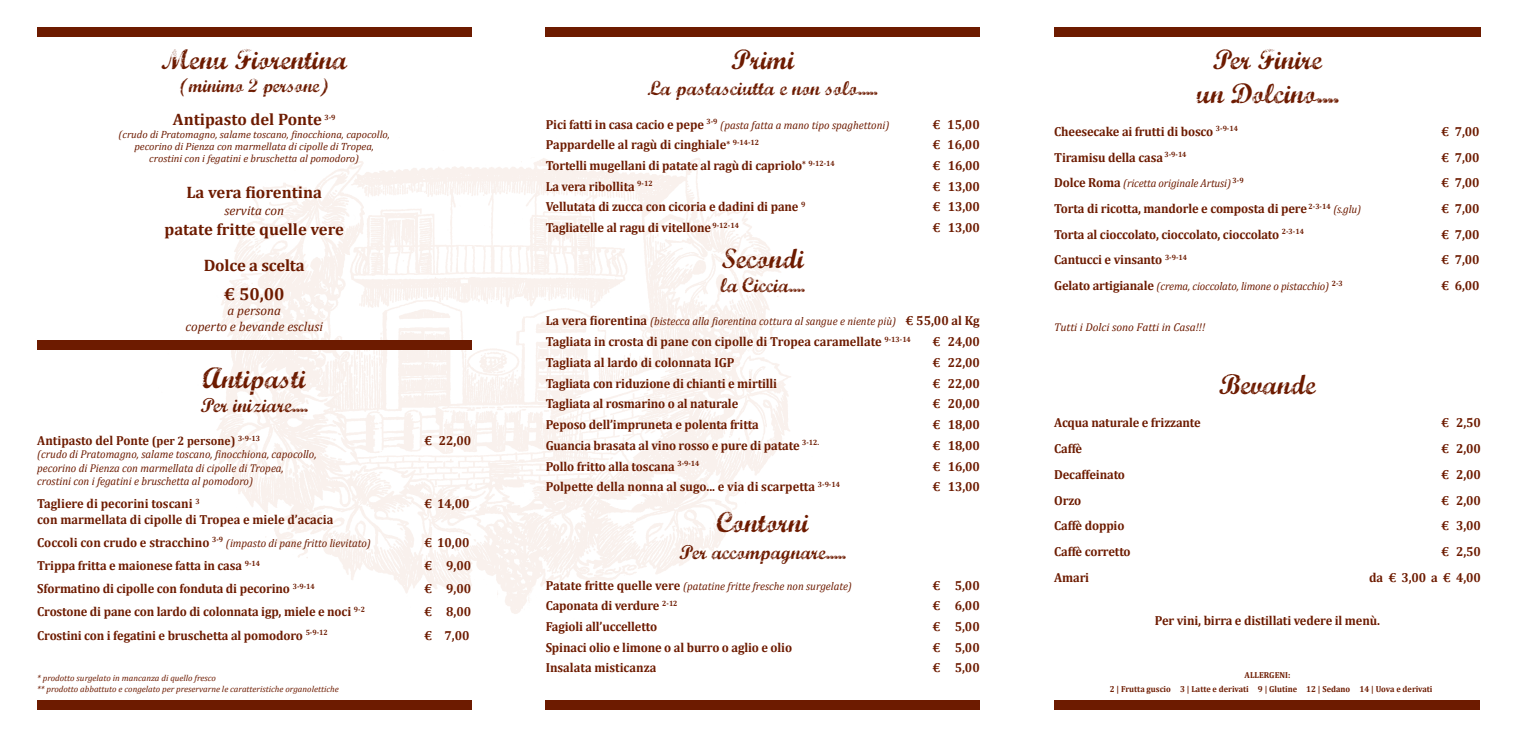
<style>
.page{position:relative;width:1518px;height:737px;background:#fff}
.page>*{position:absolute;margin:0;border:0;box-sizing:border-box;transform-origin:0 0}
.t1{font:28px/33.6px "Marcelle Script";color:#6d1b00;text-align:center}
.t2{font:20.12px "Marcelle Script";color:#6d1b00}
.t3{font:19.25px "Marcelle Script";color:#6d1b00}
.t4{font:700 17.5px "Cambria";color:#6d1b00}
.t5{font:700 16.62px/36.1px "Cambria";color:#6d1b00;text-align:center}
.t6{font:700 13.12px "Cambria";letter-spacing:-.01em;color:#6d1b00;scale:.95 1}
.t7{font:italic 13.12px/15.8px "Cambria";color:#6d1b00;text-align:center}
.t8{font:italic 11.38px/13.1px "Cambria";color:#6d1b00;scale:.95 1}
.t9{font:italic 11.38px "Cambria";color:#6d1b00}
.t10{font:italic 10.5px/12.2px "Cambria";color:#6d1b00;text-align:center}
.t11{font:italic 8.75px/10.5px "Cambria";color:#6d1b00}
.t12{font:700 8.75px "Cambria";color:#6d1b00;scale:.95 1}
.s1{font-size:12.25px}
.s2{font-weight:700;font-style:normal;font-size:13.12px}
.s3{font-weight:400;font-style:italic;font-size:11.38px}
</style>
<div class="page">
<img style="left:216px;top:158px;width:575px;height:456px">
<div style="left:37px;top:699px;width:434px;height:10px;background:#6d1b00"></div>
<div style="left:546px;top:699px;width:434px;height:10px;background:#6d1b00"></div>
<div style="left:37px;top:27px;width:434px;height:10px;background:#6d1b00"></div>
<div style="left:37px;top:340px;width:434px;height:10px;background:#6d1b00"></div>
<div style="left:546px;top:27px;width:434px;height:10px;background:#6d1b00"></div>
<div style="left:1054px;top:27px;width:427px;height:10px;background:#6d1b00"></div>
<div style="left:1054px;top:699px;width:426px;height:10px;background:#6d1b00"></div>
<h1 class="t1" style="left:161px;top:41px;width:187px">Menu Fiorentina</h1>
<h3 class="t3" style="left:180px;top:72px;width:151px">(minimo 2 persone)</h3>
<p class="t5" style="left:173px;top:100px;width:164px">Antipasto del Ponte <sup>3-9</sup></p>
<p class="t10" style="left:119px;top:128px;width:273px">(crudo di Pratomagno, salame toscano, finocchiona, capocollo, pecorino di Pienza con marmellata di cipolle di Tropea, crostini con i fegatini e bruschetta al pomodoro)</p>
<p class="t5" style="left:186px;top:174px;width:137px">La vera fiorentina</p>
<p class="t7" style="left:224px;top:202px;width:61px">servita con</p>
<p class="t5" style="left:164px;top:211px;width:181px">patate fritte quelle vere<br>Dolce a scelta</p>
<h3 class="t4" style="left:224px;top:281px;width:62px">€ 50,00</h3>
<p class="t7" style="left:186px;top:302px;width:139px">a persona<br>coperto e bevande esclusi</p>
<h1 class="t1" style="left:203px;top:360px;width:104px">Antipasti</h1>
<h2 class="t2" style="left:201px;top:391px;width:109px">Per iniziare....</h2>
<p class="t6" style="left:37px;top:431px;width:236px">Antipasto del Ponte <span class="s1">(per 2 persone)</span> <sup>3-9-13</sup></p>
<p class="t6" style="left:424px;top:431px;width:51px">€ 22,00</p>
<p class="t8" style="left:37px;top:447px;width:295px">(crudo di Pratomagno, salame toscano, finocchiona, capocollo, pecorino di Pienza con marmellata di cipolle di Tropea, crostini con i fegatini e bruschetta al pomodoro)</p>
<p class="t6" style="left:37px;top:494px;width:173px">Tagliere di pecorini toscani <sup>3</sup></p>
<p class="t6" style="left:424px;top:494px;width:49px">€ 14,00</p>
<p class="t6" style="left:37px;top:510px;width:313px">con marmellata di cipolle di Tropea e miele d’acacia</p>
<p class="t8" style="left:37px;top:536px;width:353px"><span class="s2">Coccoli con crudo e stracchino</span> <sup>3-9</sup> (impasto di pane fritto lievitato)</p>
<p class="t6" style="left:424px;top:533px;width:49px">€ 10,00</p>
<p class="t6" style="left:37px;top:556px;width:236px">Trippa fritta e maionese fatta in casa <sup>9-14</sup></p>
<p class="t6" style="left:424px;top:556px;width:51px">€ 9,00</p>
<p class="t6" style="left:37px;top:579px;width:294px">Sformatino di cipolle con fonduta di pecorino <sup>3-9-14</sup></p>
<p class="t6" style="left:424px;top:579px;width:51px">€ 9,00</p>
<p class="t6" style="left:37px;top:602px;width:347px">Crostone di pane con lardo di colonnata igp, miele e noci <sup>9-2</sup></p>
<p class="t6" style="left:424px;top:602px;width:51px">€ 8,00</p>
<p class="t6" style="left:37px;top:626px;width:307px">Crostini con i fegatini e bruschetta al pomodoro <sup>5-9-12</sup></p>
<p class="t6" style="left:424px;top:626px;width:49px">€ 7,00</p>
<p class="t11" style="left:37px;top:672px;width:303px">* prodotto surgelato in mancanza di quello fresco<br>** prodotto abbattuto e congelato per preservarne le caratteristiche organolettiche</p>
<h1 class="t1" style="left:731px;top:41px;width:64px">Primi</h1>
<h2 class="t2" style="left:648px;top:74px;width:231px">La pastasciutta e non solo.....</h2>
<p class="t8" style="left:546px;top:118px;width:363px"><span class="s2">Pici fatti in casa cacio e pepe</span> <sup>3-9</sup> (pasta fatta a mano tipo spaghettoni)</p>
<p class="t6" style="left:933px;top:115px;width:51px">€ 15,00</p>
<p class="t6" style="left:546px;top:135px;width:226px">Pappardelle al ragù di cinghiale<sup>*</sup> <sup>9-14-12</sup></p>
<p class="t6" style="left:933px;top:135px;width:51px">€ 16,00</p>
<p class="t6" style="left:546px;top:156px;width:306px">Tortelli mugellani di patate al ragù di capriolo<sup>*</sup> <sup>9-12-14</sup></p>
<p class="t6" style="left:933px;top:156px;width:51px">€ 16,00</p>
<p class="t6" style="left:546px;top:177px;width:114px">La vera ribollita <sup>9-12</sup></p>
<p class="t6" style="left:933px;top:177px;width:51px">€ 13,00</p>
<p class="t6" style="left:546px;top:198px;width:275px">Vellutata di zucca con cicoria e dadini di pane <sup>9</sup></p>
<p class="t6" style="left:933px;top:198px;width:51px">€ 13,00</p>
<p class="t6" style="left:546px;top:218px;width:205px">Tagliatelle al ragu di vitellone <sup>9-12-14</sup></p>
<p class="t6" style="left:933px;top:218px;width:51px">€ 13,00</p>
<h1 class="t1" style="left:722px;top:240px;width:84px">Secondi</h1>
<h2 class="t2" style="left:721px;top:271px;width:86px">la Ciccia....</h2>
<p class="t8" style="left:546px;top:314px;width:458px"><span class="s2">La vera fiorentina</span> (bistecca alla fiorentina cottura al sangue e niente più) <span class="s2">€ 55,00 al Kg</span></p>
<p class="t6" style="left:546px;top:332px;width:386px">Tagliata in crosta di pane con cipolle di Tropea caramellate <sup>9-13-14</sup></p>
<p class="t6" style="left:933px;top:332px;width:51px">€ 24,00</p>
<p class="t6" style="left:546px;top:353px;width:200px">Tagliata al lardo di colonnata IGP</p>
<p class="t6" style="left:933px;top:353px;width:51px">€ 22,00</p>
<p class="t6" style="left:546px;top:374px;width:245px">Tagliata con riduzione di chianti e mirtilli</p>
<p class="t6" style="left:933px;top:374px;width:51px">€ 22,00</p>
<p class="t6" style="left:546px;top:394px;width:204px">Tagliata al rosmarino o al naturale</p>
<p class="t6" style="left:933px;top:394px;width:51px">€ 20,00</p>
<p class="t6" style="left:546px;top:415px;width:226px">Peposo dell’impruneta e polenta fritta</p>
<p class="t6" style="left:933px;top:415px;width:51px">€ 18,00</p>
<p class="t6" style="left:546px;top:436px;width:289px">Guancia brasata al vino rosso e pure di patate <sup>3-12.</sup></p>
<p class="t6" style="left:933px;top:436px;width:51px">€ 18,00</p>
<p class="t6" style="left:546px;top:457px;width:163px">Pollo fritto alla toscana <sup>3-9-14</sup></p>
<p class="t6" style="left:933px;top:457px;width:51px">€ 16,00</p>
<p class="t6" style="left:546px;top:477px;width:311px">Polpette della nonna al sugo... e via di scarpetta <sup>3-9-14</sup></p>
<p class="t6" style="left:933px;top:477px;width:51px">€ 13,00</p>
<h1 class="t1" style="left:717px;top:504px;width:93px">Contorni</h1>
<h2 class="t2" style="left:680px;top:537px;width:168px">Per accompagnare.....</h2>
<p class="t8" style="left:546px;top:578px;width:324px"><span class="s2">Patate fritte quelle vere</span> (patatine fritte fresche non surgelate)</p>
<p class="t6" style="left:933px;top:576px;width:51px">€ 5,00</p>
<p class="t6" style="left:546px;top:596px;width:140px">Caponata di verdure <sup>2-12</sup></p>
<p class="t6" style="left:933px;top:596px;width:51px">€ 6,00</p>
<p class="t6" style="left:546px;top:617px;width:119px">Fagioli all’uccelletto</p>
<p class="t6" style="left:933px;top:617px;width:51px">€ 5,00</p>
<p class="t6" style="left:546px;top:638px;width:261px">Spinaci olio e limone o al burro o aglio e olio</p>
<p class="t6" style="left:933px;top:638px;width:51px">€ 5,00</p>
<p class="t6" style="left:546px;top:658px;width:118px">Insalata misticanza</p>
<p class="t6" style="left:933px;top:658px;width:51px">€ 5,00</p>
<h1 class="t1" style="left:1196px;top:41px;width:144px">Per Finire un Dolcino....</h1>
<p class="t6" style="left:1054px;top:122px;width:195px">Cheesecake ai frutti di bosco <sup>3-9-14</sup></p>
<p class="t6" style="left:1441px;top:122px;width:42px">€ 7,00</p>
<p class="t6" style="left:1054px;top:148px;width:141px">Tiramisu della casa <sup>3-9-14</sup></p>
<p class="t6" style="left:1441px;top:148px;width:42px">€ 7,00</p>
<p class="t8" style="left:1054px;top:176px;width:201px"><span class="s2">Dolce Roma</span> (ricetta originale Artusi) <sup>3-9</sup></p>
<p class="t6" style="left:1441px;top:173px;width:42px">€ 7,00</p>
<p class="t6" style="left:1054px;top:199px;width:325px">Torta di ricotta, mandorle e composta di pere <sup>2-3-14</sup> <span class="s3">(s.glu)</span></p>
<p class="t6" style="left:1441px;top:199px;width:42px">€ 7,00</p>
<p class="t6" style="left:1054px;top:225px;width:264px">Torta al cioccolato, cioccolato, cioccolato <sup>2-3-14</sup></p>
<p class="t6" style="left:1441px;top:225px;width:42px">€ 7,00</p>
<p class="t6" style="left:1054px;top:250px;width:141px">Cantucci e vinsanto <sup>3-9-14</sup></p>
<p class="t6" style="left:1441px;top:250px;width:42px">€ 7,00</p>
<p class="t8" style="left:1054px;top:279px;width:305px"><span class="s2">Gelato artigianale</span> (crema, cioccolato, limone o pistacchio) <sup>2-3</sup></p>
<p class="t6" style="left:1441px;top:276px;width:42px">€ 6,00</p>
<p class="t9" style="left:1054px;top:319px;width:153px">Tutti i Dolci sono Fatti in Casa!!!</p>
<h1 class="t1" style="left:1219px;top:366px;width:98px">Bevande</h1>
<p class="t6" style="left:1054px;top:414px;width:156px">Acqua naturale e frizzante</p>
<p class="t6" style="left:1441px;top:414px;width:43px">€ 2,50</p>
<p class="t6" style="left:1054px;top:439px;width:31px">Caffè</p>
<p class="t6" style="left:1441px;top:439px;width:43px">€ 2,00</p>
<p class="t6" style="left:1054px;top:465px;width:76px">Decaffeinato</p>
<p class="t6" style="left:1441px;top:465px;width:43px">€ 2,00</p>
<p class="t6" style="left:1054px;top:491px;width:30px">Orzo</p>
<p class="t6" style="left:1441px;top:491px;width:43px">€ 2,00</p>
<p class="t6" style="left:1054px;top:516px;width:76px">Caffè doppio</p>
<p class="t6" style="left:1441px;top:516px;width:43px">€ 3,00</p>
<p class="t6" style="left:1054px;top:542px;width:82px">Caffè corretto</p>
<p class="t6" style="left:1441px;top:542px;width:43px">€ 2,50</p>
<p class="t6" style="left:1054px;top:568px;width:38px">Amari</p>
<p class="t6" style="left:1369px;top:568px;width:119px">da € 3,00 a € 4,00</p>
<p class="t6" style="left:1155px;top:611px;width:238px">Per vini, birra e distillati vedere il menù.</p>
<p class="t12" style="left:1245px;top:669px;width:50px">ALLERGENI:</p>
<p class="t12" style="left:1110px;top:683px;width:341px">2 | Frutta guscio 3 | Latte e derivati 9 | Glutine 12 | Sedano 14 | Uova e derivati</p>
</div>
